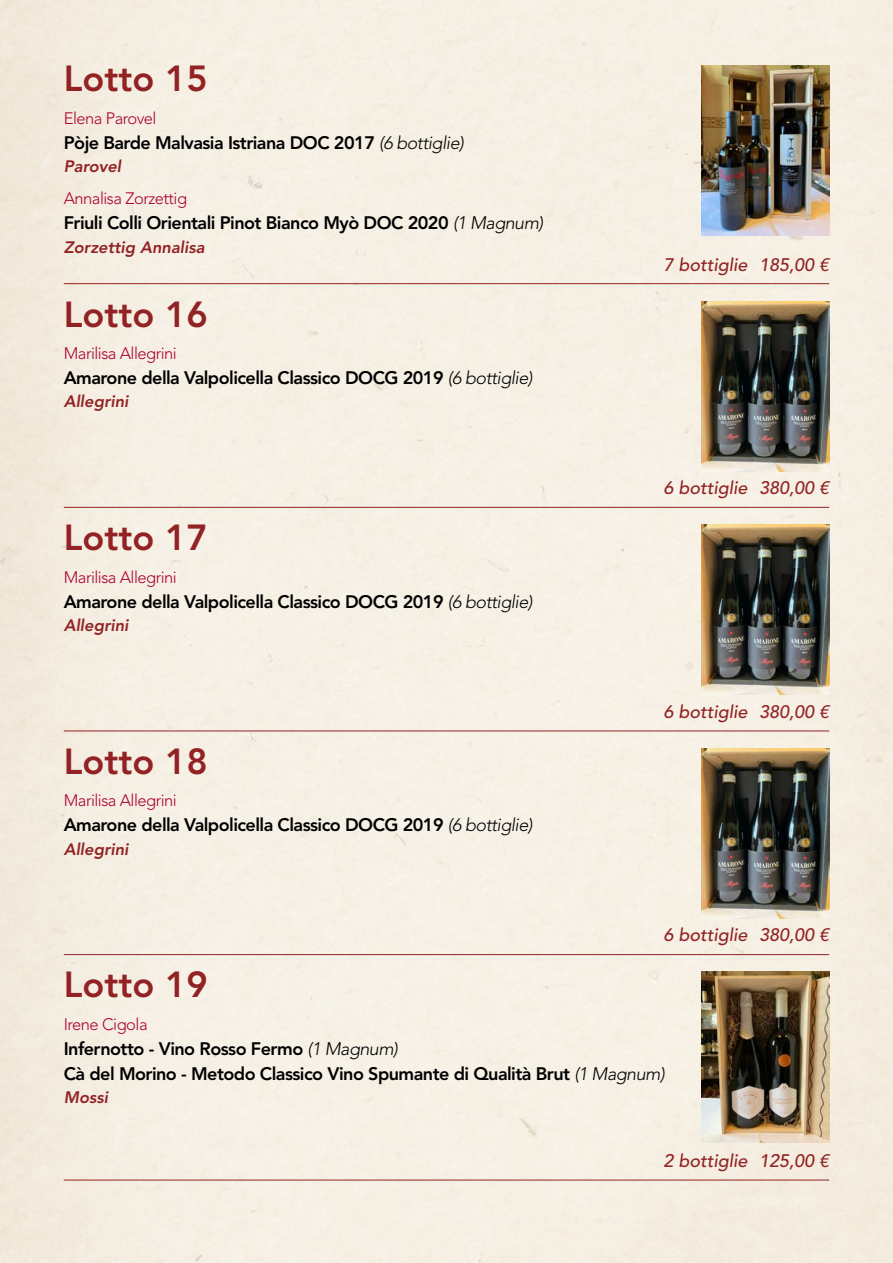
<style>
.page{position:relative;width:893px;height:1263px;background:#f6f0e4}
.page>*{position:absolute;margin:0;border:0;box-sizing:border-box;transform-origin:0 0}
.t1{font:800 36px "Avenir LT Std";color:#922224}
.t2{font:800 18px/25px "Avenir LT Std";letter-spacing:-.03em;color:#000}
.t3{font:italic 500 18px "Avenir LT Std";color:#922224}
.t4{font:300 16.5px "Avenir LT Std";letter-spacing:-.03em;color:#ab0132}
.t5{font:italic 800 16.5px "Avenir LT Std";color:#922224}
.s1{font-weight:300;font-style:italic}
</style>
<div class="page">
<hr style="left:64px;top:283px;width:765px;height:1px;background:#922224">
<hr style="left:64px;top:507px;width:765px;height:1px;background:#922224">
<hr style="left:64px;top:731px;width:765px;height:1px;background:#922224">
<hr style="left:64px;top:954px;width:765px;height:1px;background:#922224">
<hr style="left:64px;top:1180px;width:765px;height:1px;background:#922224">
<img style="left:702px;top:66px;width:127px;height:170px">
<img style="left:702px;top:301px;width:127px;height:170px">
<img style="left:702px;top:525px;width:127px;height:170px">
<img style="left:702px;top:748px;width:127px;height:170px">
<img style="left:702px;top:972px;width:127px;height:170px">
<h1 class="t1" style="left:64px;top:57px;width:145px">Lotto 15</h1>
<p class="t4" style="left:64px;top:108px;width:94px">Elena Parovel</p>
<p class="t2" style="left:64px;top:130px;width:401px">Pòje Barde Malvasia Istriana DOC 2017 <span class="s1">(6 bottiglie)</span></p>
<p class="t5" style="left:64px;top:156px;width:59px">Parovel</p>
<p class="t4" style="left:64px;top:189px;width:125px">Annalisa Zorzettig</p>
<p class="t2" style="left:64px;top:211px;width:481px">Friuli Colli Orientali Pinot Bianco Myò DOC 2020 <span class="s1">(1 Magnum)</span></p>
<p class="t5" style="left:64px;top:237px;width:142px">Zorzettig Annalisa</p>
<h1 class="t1" style="left:64px;top:293px;width:145px">Lotto 16</h1>
<p class="t4" style="left:64px;top:344px;width:115px">Marilisa Allegrini</p>
<p class="t2" style="left:64px;top:365px;width:470px">Amarone della Valpolicella Classico DOCG 2019 <span class="s1">(6 bottiglie)</span></p>
<p class="t5" style="left:64px;top:392px;width:66px">Allegrini</p>
<h1 class="t1" style="left:64px;top:516px;width:145px">Lotto 17</h1>
<p class="t4" style="left:64px;top:567px;width:115px">Marilisa Allegrini</p>
<p class="t2" style="left:64px;top:589px;width:470px">Amarone della Valpolicella Classico DOCG 2019 <span class="s1">(6 bottiglie)</span></p>
<p class="t5" style="left:64px;top:615px;width:66px">Allegrini</p>
<h1 class="t1" style="left:64px;top:740px;width:145px">Lotto 18</h1>
<p class="t4" style="left:64px;top:791px;width:115px">Marilisa Allegrini</p>
<p class="t2" style="left:64px;top:813px;width:470px">Amarone della Valpolicella Classico DOCG 2019 <span class="s1">(6 bottiglie)</span></p>
<p class="t5" style="left:64px;top:839px;width:66px">Allegrini</p>
<p class="t3" style="left:663px;top:254px;width:167px">7 bottiglie 185,00 €</p>
<p class="t3" style="left:663px;top:477px;width:167px">6 bottiglie 380,00 €</p>
<p class="t3" style="left:663px;top:701px;width:167px">6 bottiglie 380,00 €</p>
<p class="t3" style="left:663px;top:925px;width:167px">6 bottiglie 380,00 €</p>
<h1 class="t1" style="left:64px;top:964px;width:145px">Lotto 19</h1>
<p class="t4" style="left:64px;top:1015px;width:85px">Irene Cigola</p>
<p class="t2" style="left:64px;top:1036px;width:602px">Infernotto - Vino Rosso Fermo <span class="s1">(1 Magnum)<br></span>Cà del Morino - Metodo Classico Vino Spumante di Qualità Brut <span class="s1">(1 Magnum)</span></p>
<p class="t5" style="left:64px;top:1088px;width:46px">Mossi</p>
<p class="t3" style="left:663px;top:1150px;width:167px">2 bottiglie 125,00 €</p>
</div>
